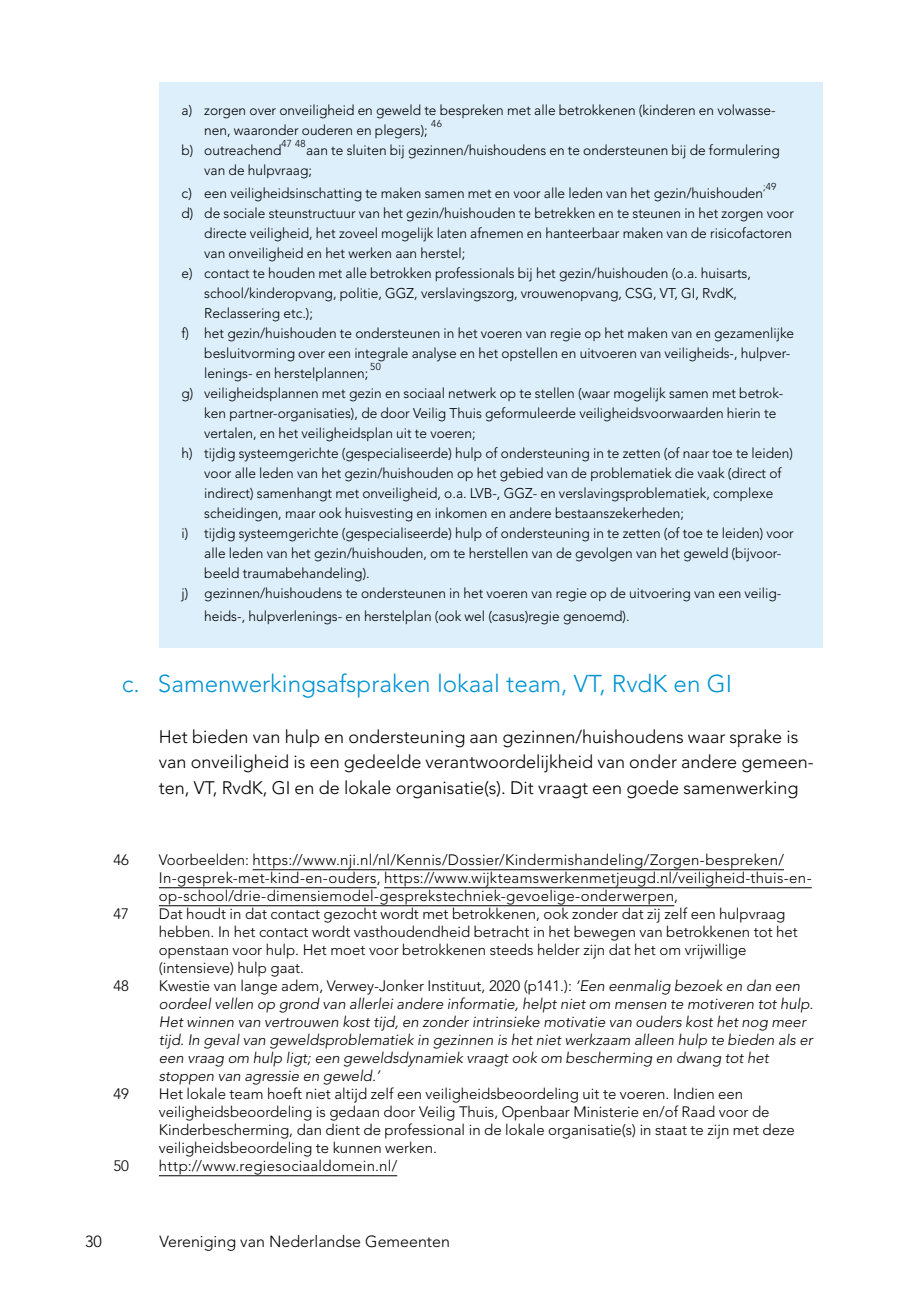
<style>
.page{position:relative;width:908px;height:1304px;background:#fff}
.page>*{position:absolute;margin:0;border:0;box-sizing:border-box;transform-origin:0 0}
.H2_-_VNG_-_Paragraafkop{font:300 24.2px "Avenir LT Std";color:#0093d3}
.VNG_-_Broodtekst{font:300 18px/25.6px "Avenir LT Std";color:#000}
.t1{font:300 16px "Avenir LT Std";color:#000}
.VNG_-_Voetnoot{font:300 15px/18px "Avenir LT Std";color:#000}
.VNG_-_Voetnoot-2{font:italic 300 15px/18px "Avenir LT Std";color:#000}
.VNG_-_Voetnoot-3{font:300 15px/18px "Avenir LT Std";letter-spacing:.02em;color:#000}
.VNG_-_Arceer_platte{font:300 14px/20px "Avenir LT Std";color:#000}
.VNG_Arceer_plat_klein{font:300 14px "Avenir LT Std";color:#000}
.VNG_-_Arceer_platte-2{font:300 10px "Avenir LT Std";letter-spacing:.04em;color:#000}
.VNG_Arceer_plat_klein-2{font:300 10px "Avenir LT Std";color:#000}
.s1{font-style:normal}
</style>
<div class="page">
<div style="left:159px;top:82px;width:663px;height:80px;background:#ddeffb"></div>
<div style="left:159px;top:122px;width:663px;height:80px;background:#ddeffb"></div>
<div style="left:159px;top:185px;width:663px;height:99px;background:#ddeffb"></div>
<div style="left:159px;top:245px;width:663px;height:99px;background:#ddeffb"></div>
<div style="left:159px;top:305px;width:663px;height:99px;background:#ddeffb"></div>
<div style="left:159px;top:365px;width:663px;height:99px;background:#ddeffb"></div>
<div style="left:159px;top:425px;width:663px;height:119px;background:#ddeffb"></div>
<div style="left:159px;top:505px;width:663px;height:99px;background:#ddeffb"></div>
<div style="left:159px;top:565px;width:663px;height:83px;background:#ddeffb"></div>
<hr style="left:252px;top:869px;width:531px;height:1px;background:#000">
<hr style="left:159px;top:887px;width:217px;height:1px;background:#000">
<hr style="left:384px;top:887px;width:427px;height:1px;background:#000">
<hr style="left:159px;top:905px;width:515px;height:1px;background:#000">
<hr style="left:159px;top:1175px;width:238px;height:1px;background:#000">
<p class="VNG_-_Arceer_platte" style="left:204px;top:101px;width:572px;text-indent:-23px">a) zorgen over onveiligheid en geweld te bespreken met alle betrokkenen (kinderen en volwasse&shy;nen, waaronder ouderen en plegers);</p>
<p class="VNG_-_Arceer_platte-2" style="left:431px;top:118px;width:12px">46</p>
<p class="VNG_-_Arceer_platte-2" style="left:281px;top:138px;width:25px">47 48</p>
<p class="VNG_-_Arceer_platte" style="left:204px;top:141px;width:577px;text-indent:102px">aan te sluiten bij gezinnen/huishoudens en te ondersteunen bij de formulering van de hulpvraag;</p>
<p class="VNG_Arceer_plat_klein" style="left:181px;top:185px;width:582px">c) een veiligheidsinschatting te maken samen met en voor alle leden van het gezin/huishouden</p>
<p class="VNG_-_Arceer_platte" style="left:181px;top:141px;width:101px">b) outreachend</p>
<p class="VNG_Arceer_plat_klein-2" style="left:762px;top:181px;width:15px">;49</p>
<p class="VNG_-_Arceer_platte" style="left:204px;top:203px;width:591px;text-indent:-23px">d) de sociale steunstructuur van het gezin/huishouden te betrekken en te steunen in het zorgen voor directe veiligheid, het zoveel mogelijk laten afnemen en hanteerbaar maken van de risicofactoren van onveiligheid en het werken aan herstel;</p>
<p class="VNG_-_Arceer_platte" style="left:204px;top:263px;width:548px;text-indent:-23px">e) contact te houden met alle betrokken professionals bij het gezin/huishouden (o.a. huisarts, school/kinderopvang, politie, GGZ, verslavingszorg, vrouwenopvang, CSG, VT, GI, RvdK,<br>Reclassering etc.);</p>
<p class="VNG_-_Arceer_platte" style="left:204px;top:323px;width:591px;text-indent:-23px">f) het gezin/huishouden te ondersteunen in het voeren van regie op het maken van en gezamenlijke besluitvorming over een integrale analyse en het opstellen en uitvoeren van veiligheids-, hulpver&shy;lenings- en herstelplannen;</p>
<p class="VNG_-_Arceer_platte-2" style="left:370px;top:361px;width:12px">50</p>
<p class="VNG_-_Arceer_platte" style="left:204px;top:383px;width:580px;text-indent:-23px">g) veiligheidsplannen met gezin en sociaal netwerk op te stellen (waar mogelijk samen met betrok&shy;ken partner-organisaties), de door Veilig Thuis geformuleerde veiligheidsvoorwaarden hierin te vertalen, en het veiligheidsplan uit te voeren;</p>
<p class="VNG_-_Arceer_platte" style="left:204px;top:443px;width:590px;text-indent:-23px">h) tijdig systeemgerichte (gespecialiseerde) hulp of ondersteuning in te zetten (of naar toe te leiden) voor alle leden van het gezin/huishouden op het gebied van de problematiek die vaak (direct of indirect) samenhangt met onveiligheid, o.a. LVB-, GGZ- en verslavingsproblematiek, complexe scheidingen, maar ook huisvesting en inkomen en andere bestaanszekerheden;</p>
<p class="VNG_-_Arceer_platte" style="left:204px;top:523px;width:590px;text-indent:-23px">i) tijdig systeemgerichte (gespecialiseerde) hulp of ondersteuning in te zetten (of toe te leiden) voor alle leden van het gezin/huishouden, om te herstellen van de gevolgen van het geweld (bijvoor&shy;beeld traumabehandeling).</p>
<p class="VNG_-_Arceer_platte" style="left:204px;top:582px;width:578px;line-height:22.6px;text-indent:-23px">j) gezinnen/huishoudens te ondersteunen in het voeren van regie op de uitvoering van een veilig&shy;heids-, hulpverlenings- en herstelplan (ook wel (casus)regie genoemd).</p>
<h2 class="H2_-_VNG_-_Paragraafkop" style="left:122px;top:669px;width:611px">c. Samenwerkingsafspraken lokaal team, VT, RvdK en GI</h2>
<p class="VNG_-_Broodtekst" style="left:159px;top:724px;width:656px">Het bieden van hulp en ondersteuning aan gezinnen/huishoudens waar sprake is van onveiligheid is een gedeelde verantwoordelijkheid van onder andere gemeen&shy;ten, VT, RvdK, GI en de lokale organisatie(s). Dit vraagt een goede samenwerking</p>
<p class="VNG_-_Voetnoot" style="left:113px;top:851px;width:17px">46</p>
<p class="VNG_-_Voetnoot-3" style="left:159px;top:851px;width:654px">Voorbeelden: https://www.nji.nl/nl/Kennis/Dossier/Kindermishandeling/Zorgen-bespreken/<br>In-gesprek-met-kind-en-ouders, https://www.wijkteamswerkenmetjeugd.nl/veiligheid-thuis-en&shy;op-school/drie-dimensiemodel-gesprekstechniek-gevoelige-onderwerpen,</p>
<p class="VNG_-_Voetnoot" style="left:113px;top:905px;width:17px">47</p>
<p class="VNG_-_Voetnoot" style="left:159px;top:905px;width:640px">Dat houdt in dat contact gezocht wordt met betrokkenen, ook zonder dat zij zelf een hulpvraag hebben. In het contact wordt vasthoudendheid betracht in het bewegen van betrokkenen tot het openstaan voor hulp. Het moet voor betrokkenen steeds helder zijn dat het om vrijwillige (intensieve) hulp gaat.</p>
<p class="VNG_-_Voetnoot" style="left:113px;top:977px;width:17px">48</p>
<p class="VNG_-_Voetnoot-2" style="left:159px;top:977px;width:655px"><span class="s1">Kwestie van lange adem, Verwey-Jonker Instituut, 2020 (p141.):</span> ‘Een eenmalig bezoek en dan een oordeel vellen op grond van allerlei andere informatie, helpt niet om mensen te motiveren tot hulp.<br>Het winnen van vertrouwen kost tijd, en zonder intrinsieke motivatie van ouders kost het nog meer tijd. In geval van geweldsproblematiek in gezinnen is het niet werkzaam alleen hulp te bieden als er een vraag om hulp ligt; een geweldsdynamiek vraagt ook om bescherming en dwang tot het stoppen van agressie en geweld.’</p>
<p class="VNG_-_Voetnoot" style="left:113px;top:1085px;width:17px">49</p>
<p class="VNG_-_Voetnoot" style="left:159px;top:1085px;width:637px">Het lokale team hoeft niet altijd zelf een veiligheidsbeoordeling uit te voeren. Indien een veiligheidsbeoordeling is gedaan door Veilig Thuis, Openbaar Ministerie en/of Raad voor de Kinderbescherming, dan dient de professional in de lokale organisatie(s) in staat te zijn met deze veiligheidsbeoordeling te kunnen werken.</p>
<p class="VNG_-_Voetnoot" style="left:113px;top:1157px;width:17px">50</p>
<p class="VNG_-_Voetnoot-3" style="left:159px;top:1157px;width:240px">http://www.regiesociaaldomein.nl/</p>
<p class="t1" style="left:85px;top:1232px;width:18px">30</p>
<p class="t1" style="left:159px;top:1232px;width:292px">Vereniging van Nederlandse Gemeenten</p>
</div>
